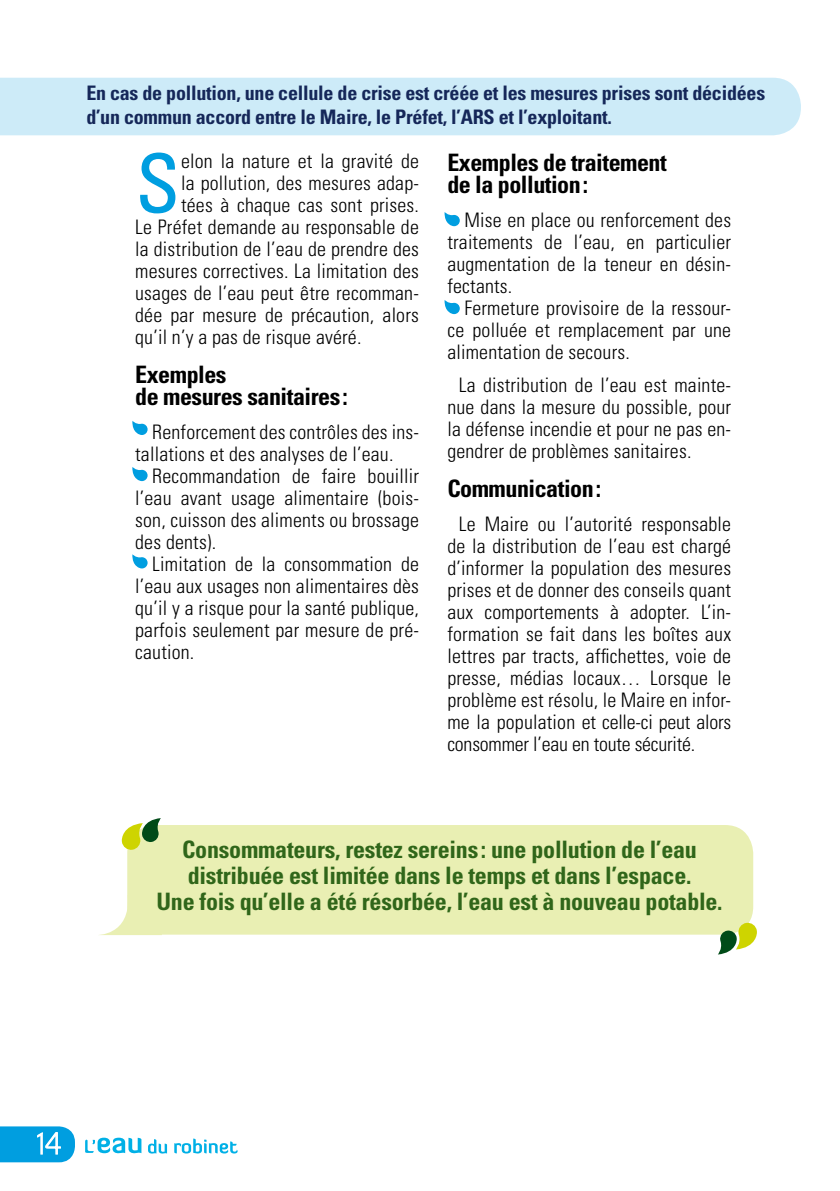
<style>
.page{position:relative;width:840px;height:1191px;background:#fff}
.page>*{position:absolute;margin:0;border:0;box-sizing:border-box;transform-origin:0 0}
.t1{font:condensed 81px "Univers";color:#009ee0}
.t2{font:36px "Asenine";color:#fff}
.t3{font:700 condensed 24px/26px "Univers";letter-spacing:-.01em;color:#30661a;text-align:center}
.t4{font:700 condensed 24px/22px "Univers";letter-spacing:-.02em;color:#000}
.t5{font:300 condensed 20px/22px "Univers";letter-spacing:.01em;color:#000;text-align:justify}
.t6{font:700 condensed 20px/24px "Univers";letter-spacing:-.01em;color:#152759}
</style>
<div class="page">
<div style="left:127px;top:825px;width:625px;height:109px;background:#e9efb3;border-radius:28px"></div>
<svg style="left:99px;top:885px;width:63px;height:50px"></svg>
<svg style="left:717px;top:922px;width:39px;height:32px"></svg>
<svg style="left:122px;top:818px;width:39px;height:32px"></svg>
<svg style="left:0;top:1126px;width:75px;height:36px"></svg>
<div style="left:0;top:78px;width:800px;height:57px;background:#cdebf8"></div>
<svg style="left:444px;top:212px;width:15px;height:14px"></svg>
<svg style="left:444px;top:300px;width:15px;height:14px"></svg>
<svg style="left:132px;top:421px;width:15px;height:14px"></svg>
<svg style="left:132px;top:467px;width:15px;height:14px"></svg>
<svg style="left:132px;top:554px;width:15px;height:14px"></svg>
<svg style="left:85px;top:1137px;width:56px;height:16px"></svg>
<svg style="left:148px;top:1139px;width:19px;height:14px"></svg>
<svg style="left:174px;top:1138px;width:63px;height:15px"></svg>
<p class="t6" style="left:86px;top:81px;width:680px">En cas de pollution, une cellule de crise est créée et les mesures prises sont décidées d’un commun accord entre le Maire, le Préfet, l’ARS et l’exploitant.</p>
<h1 class="t1" style="left:135px;top:132px;width:47px">S</h1>
<p class="t5" style="left:181px;top:150px;width:239px">elon la nature et la gravité de</p>
<p class="t4" style="left:447px;top:152px;width:221px">Exemples de traitement de la pollution:</p>
<p class="t5" style="left:447px;top:209px;width:285px;text-indent:17px">Mise en place ou renforcement des traitements de l’eau, en particulier augmentation de la teneur en désin&shy;fectants.</p>
<p class="t5" style="left:447px;top:297px;width:285px;text-indent:17px">Fermeture provisoire de la ressour&shy;ce polluée et remplacement par une alimentation de secours.</p>
<p class="t5" style="left:447px;top:374px;width:285px;text-indent:11px">La distribution de l’eau est mainte&shy;nue dans la mesure du possible, pour la défense incendie et pour ne pas en&shy;gendrer de problèmes sanitaires.</p>
<p class="t4" style="left:447px;top:477px;width:155px">Communication:</p>
<p class="t5" style="left:447px;top:512px;width:285px;text-indent:11px">Le Maire ou l’autorité responsable de la distribution de l’eau est chargé d’informer la population des mesures prises et de donner des conseils quant aux comportements à adopter. L’in&shy;formation se fait dans les boîtes aux lettres par tracts, affichettes, voie de presse, médias locaux… Lorsque le problème est résolu, le Maire en infor&shy;me la population et celle-ci peut alors consommer l’eau en toute sécurité.</p>
<p class="t5" style="left:181px;top:172px;width:239px">la pollution, des mesures adap-</p>
<p class="t5" style="left:181px;top:194px;width:239px">tées à chaque cas sont prises.</p>
<p class="t5" style="left:135px;top:216px;width:285px">Le Préfet demande au responsable de</p>
<p class="t5" style="left:135px;top:238px;width:285px">la distribution de l’eau de prendre des</p>
<p class="t5" style="left:135px;top:260px;width:285px">mesures correctives. La limitation des</p>
<p class="t5" style="left:135px;top:282px;width:285px">usages de l’eau peut être recomman-</p>
<p class="t5" style="left:135px;top:304px;width:285px">dée par mesure de précaution, alors</p>
<p class="t5" style="left:135px;top:326px;width:228px">qu’il n’y a pas de risque avéré.</p>
<p class="t4" style="left:135px;top:364px;width:214px">Exemples<br>de mesures sanitaires:</p>
<p class="t5" style="left:135px;top:420px;width:285px;text-indent:17px">Renforcement des contrôles des ins&shy;tallations et des analyses de l’eau.</p>
<p class="t5" style="left:135px;top:464px;width:285px;text-indent:17px">Recommandation de faire bouillir l’eau avant usage alimentaire (bois&shy;son, cuisson des aliments ou brossage des dents).</p>
<p class="t5" style="left:135px;top:552px;width:285px;text-indent:17px">Limitation de la consommation de l’eau aux usages non alimentaires dès qu’il y a risque pour la santé publique, parfois seulement par mesure de pré&shy;caution.</p>
<p class="t3" style="left:156px;top:836px;width:567px">Consommateurs, restez sereins: une pollution de l’eau distribuée est limitée dans le temps et dans l’espace.<br>Une fois qu’elle a été résorbée, l’eau est à nouveau potable.</p>
<h2 class="t2" style="left:37px;top:1125px;width:25px">14</h2>
</div>
